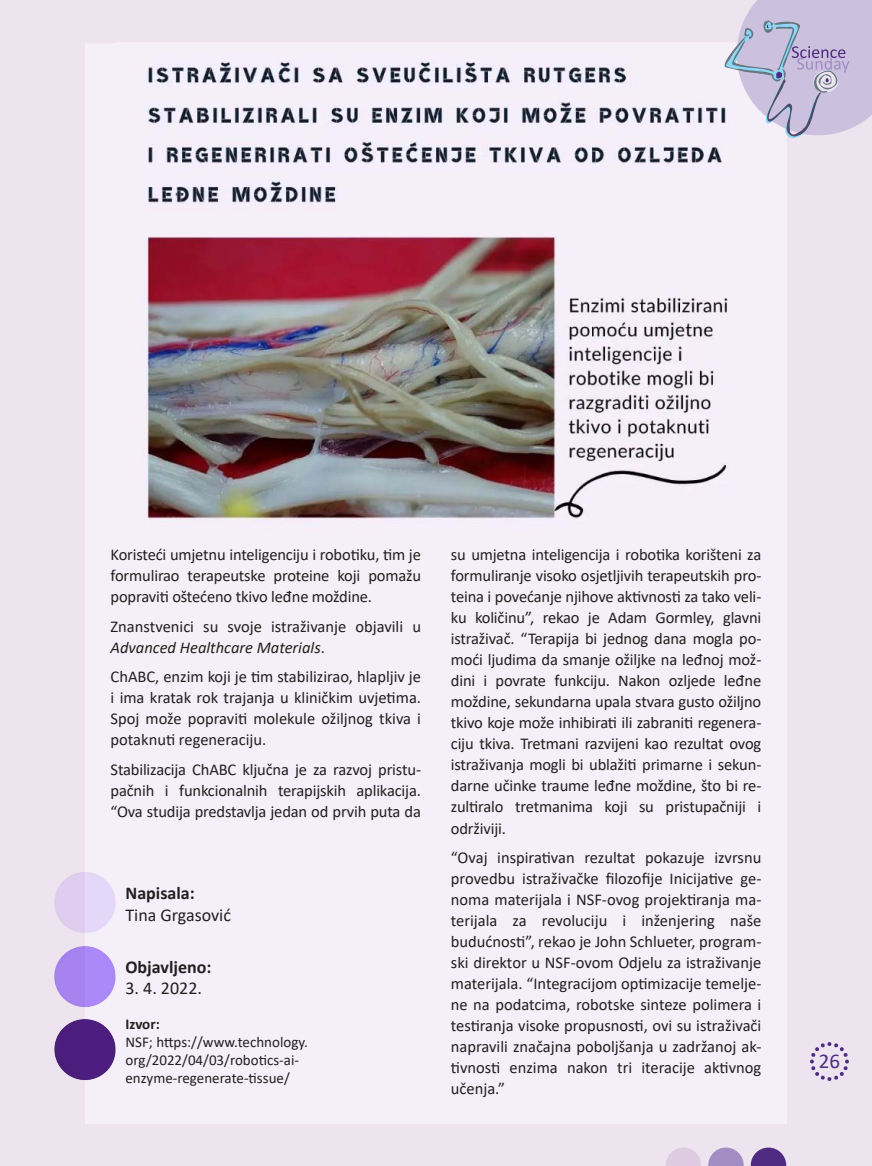
<style>
.page{position:relative;width:872px;height:1166px;background:#fff}
.page>*{position:absolute;margin:0;border:0;box-sizing:border-box;transform-origin:0 0}
.t1{font:21px "Calibri";color:#4f2b81}
.napisala_objavljeno{font:18px/21.6px "Calibri";color:#231f20}
.napisala_objavljeno-2{font:700 18px "Calibri";color:#231f20}
.osnovni{font:16.5px/21px "Calibri";letter-spacing:-.01em;color:#231f20;text-align:justify}
.izvor{font:15px/18px "Calibri";color:#231f20}
.s1{font-style:italic}
.s2{font-weight:700}
</style>
<div class="page">
<div style="left:0;top:0;width:872px;height:1165px;background:#eee4f0"></div>
<svg style="left:810px;top:1042px;width:39px;height:38px"></svg>
<div style="left:85px;top:43px;width:702px;height:1080px;background:#f5eff9"></div>
<img style="left:147px;top:60px;width:581px;height:460px">
<img style="left:54px;top:872px;width:62px;height:208px">
<svg style="left:724px;top:0;width:148px;height:140px"></svg>
<svg style="left:708px;top:1147px;width:35px;height:18px"></svg>
<svg style="left:666px;top:1147px;width:35px;height:18px"></svg>
<svg style="left:750px;top:1147px;width:36px;height:18px"></svg>
<p class="osnovni" style="left:111px;top:543px;width:312px">Koristeći umjetnu inteligenciju i robotiku, tim je formulirao terapeutske proteine koji pomažu popraviti oštećeno tkivo leđne moždine.</p>
<p class="osnovni" style="left:111px;top:615px;width:312px">Znanstvenici su svoje istraživanje objavili u<br><span class="s1">Advanced Healthcare Materials</span>.</p>
<p class="osnovni" style="left:111px;top:665px;width:312px">ChABC, enzim koji je tim stabilizirao, hlapljiv je i ima kratak rok trajanja u kliničkim uvjetima.<br>Spoj može popraviti molekule ožiljnog tkiva i potaknuti regeneraciju.</p>
<p class="osnovni" style="left:111px;top:758px;width:312px">Stabilizacija ChABC ključna je za razvoj pristu&shy;pačnih i funkcionalnih terapijskih aplikacija. “Ova studija predstavlja jedan od prvih puta da</p>
<p class="napisala_objavljeno" style="left:125px;top:881px;width:107px"><span class="s2">Napisala:<br></span>Tina Grgasović</p>
<p class="napisala_objavljeno-2" style="left:125px;top:953px;width:87px">Objavljeno:</p>
<p class="napisala_objavljeno" style="left:125px;top:976px;width:78px">3. 4. 2022.</p>
<p class="izvor" style="left:125px;top:1013px;width:184px"><span class="s2">Izvor:<br></span>NSF; https://www.technology. org/2022/04/03/robotics-ai&shy;enzyme-regenerate-tissue/</p>
<p class="osnovni" style="left:451px;top:543px;width:312px">su umjetna inteligencija i robotika korišteni za formuliranje visoko osjetljivih terapeutskih pro&shy;teina i povećanje njihove aktivnosti za tako veli&shy;ku količinu”, rekao je Adam Gormley, glavni istraživač. “Terapija bi jednog dana mogla po&shy;moći ljudima da smanje ožiljke na leđnoj mož&shy;dini i povrate funkciju. Nakon ozljede leđne moždine, sekundarna upala stvara gusto ožiljno tkivo koje može inhibirati ili zabraniti regenera&shy;ciju tkiva. Tretmani razvijeni kao rezultat ovog istraživanja mogli bi ublažiti primarne i sekun&shy;darne učinke traume leđne moždine, što bi re&shy;zultiralo tretmanima koji su pristupačniji i održiviji.</p>
<p class="osnovni" style="left:451px;top:846px;width:312px">“Ovaj inspirativan rezultat pokazuje izvrsnu provedbu istraživačke filozofije Inicijative ge&shy;noma materijala i NSF-ovog projektiranja ma&shy;terijala za revoluciju i inženjering naše budućnosti”, rekao je John Schlueter, program&shy;ski direktor u NSF-ovom Odjelu za istraživanje materijala. “Integracijom optimizacije temelje&shy;ne na podatcima, robotske sinteze polimera i testiranja visoke propusnosti, ovi su istraživači napravili značajna poboljšanja u zadržanoj ak&shy;tivnosti enzima nakon tri iteracije aktivnog učenja.”</p>
<p class="t1" style="left:818px;top:1046px;width:23px">26</p>
</div>
